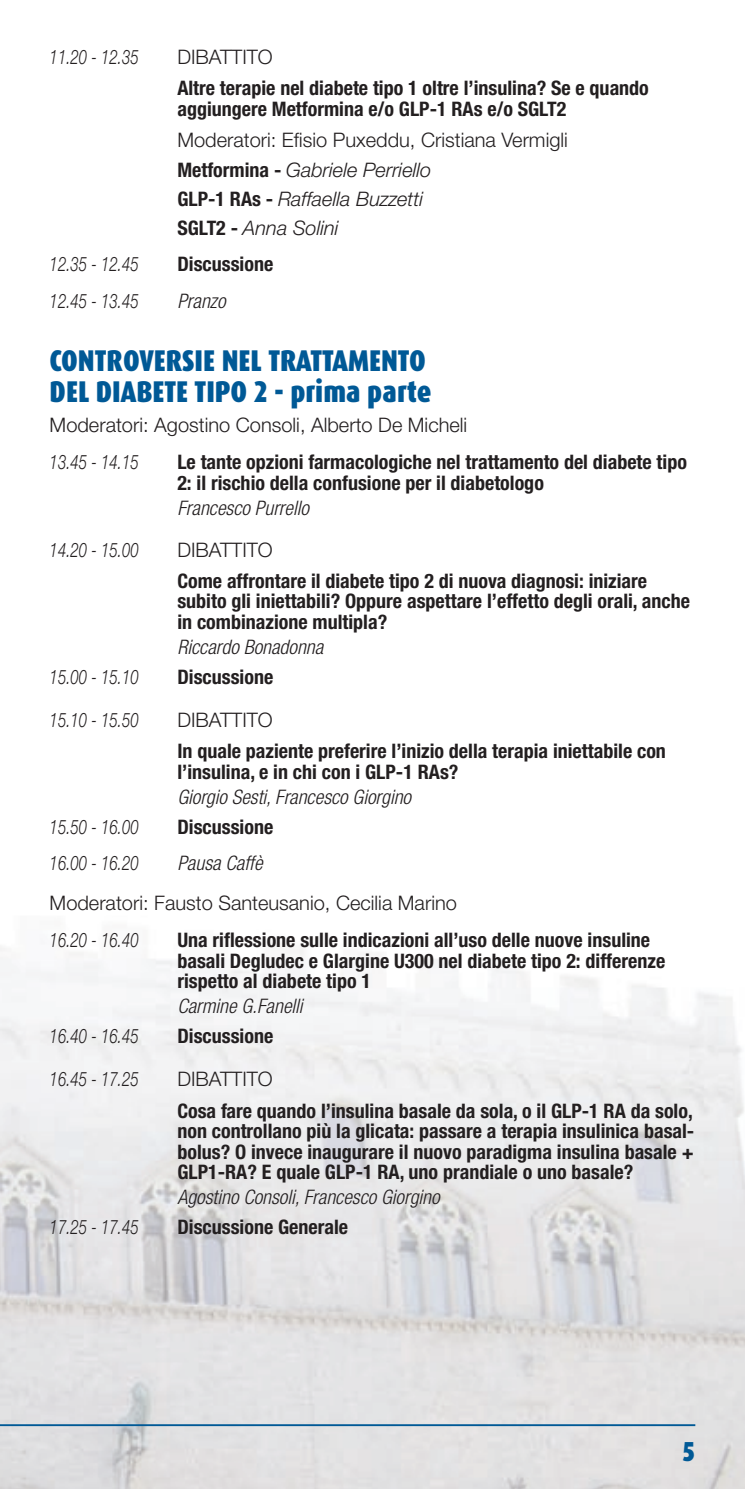
<style>
.page{position:relative;width:745px;height:1489px;background:#fff}
.page>*{position:absolute;margin:0;border:0;box-sizing:border-box;transform-origin:0 0}
.t1{font:900 30px/31.5px "Dax Condensed";color:#005996}
.t2{font:900 27.5px "Dax Condensed";color:#005996}
.t3{font:700 condensed 20px/20.5px "Helvetica Neue LT Std";color:#231f20}
.t4{font:italic 300 20px "Helvetica Neue LT Std";color:#231f20;scale:.75 1}
.t5{font:italic 300 condensed 20px "Helvetica Neue LT Std";color:#231f20}
.t6{font:300 20px "Helvetica Neue LT Std";color:#231f20}
.t7{font:italic 300 20px/29.2px "Helvetica Neue LT Std";color:#231f20}
.s1{font-style:normal}
.s2{font-weight:700;font-style:normal;font-stretch:condensed}
</style>
<div class="page">
<img style="left:0;top:947px;width:744px;height:541px">
<hr style="left:0;top:1423px;width:694px;height:2px;background:#005996">
<p class="t4" style="left:50px;top:45px;width:120px">11.20 - 12.35</p>
<p class="t6" style="left:177px;top:45px;width:97px">DIBATTITO</p>
<p class="t3" style="left:177px;top:77px;width:472px">Altre terapie nel diabete tipo 1 oltre l’insulina? Se e quando aggiungere Metformina e/o GLP-1 RAs e/o SGLT2</p>
<p class="t7" style="left:177px;top:125px;width:392px"><span class="s1">Moderatori: Efisio Puxeddu, Cristiana Vermigli </span><span class="s2">Metformina -</span> Gabriele Perriello<br><span class="s2">GLP-1 RAs -</span> Raffaella Buzzetti<br><span class="s2">SGLT2 -</span> Anna Solini</p>
<p class="t4" style="left:50px;top:252px;width:120px">12.35 - 12.45</p>
<p class="t3" style="left:177px;top:254px;width:97px">Discussione</p>
<p class="t4" style="left:50px;top:288px;width:120px">12.45 - 13.45</p>
<p class="t5" style="left:177px;top:289px;width:50px">Pranzo</p>
<h1 class="t1" style="left:50px;top:345px;width:383px">CONTROVERSIE NEL TRATTAMENTO<br>DEL DIABETE TIPO 2 - prima parte</h1>
<p class="t6" style="left:50px;top:413px;width:419px">Moderatori: Agostino Consoli, Alberto De Micheli</p>
<p class="t4" style="left:50px;top:450px;width:120px">13.45 - 14.15</p>
<p class="t3" style="left:177px;top:451px;width:511px">Le tante opzioni farmacologiche nel trattamento del diabete tipo<br>2: il rischio della confusione per il diabetologo</p>
<p class="t5" style="left:177px;top:496px;width:133px">Francesco Purrello</p>
<p class="t4" style="left:50px;top:537px;width:120px">14.20 - 15.00</p>
<p class="t6" style="left:177px;top:537px;width:97px">DIBATTITO</p>
<p class="t3" style="left:177px;top:570px;width:514px">Come affrontare il diabete tipo 2 di nuova diagnosi: iniziare subito gli iniettabili? Oppure aspettare l’effetto degli orali, anche in combinazione multipla?</p>
<p class="t5" style="left:177px;top:635px;width:147px">Riccardo Bonadonna</p>
<p class="t4" style="left:50px;top:664px;width:120px">15.00 - 15.10</p>
<p class="t3" style="left:177px;top:666px;width:97px">Discussione</p>
<p class="t4" style="left:50px;top:708px;width:120px">15.10 - 15.50</p>
<p class="t6" style="left:177px;top:707px;width:97px">DIBATTITO</p>
<p class="t3" style="left:177px;top:740px;width:490px">In quale paziente preferire l’inizio della terapia iniettabile con l’insulina, e in chi con i GLP-1 RAs?</p>
<p class="t5" style="left:177px;top:785px;width:235px">Giorgio Sesti, Francesco Giorgino</p>
<p class="t4" style="left:50px;top:814px;width:120px">15.50 - 16.00</p>
<p class="t3" style="left:177px;top:816px;width:97px">Discussione</p>
<p class="t4" style="left:50px;top:850px;width:120px">16.00 - 16.20</p>
<p class="t5" style="left:177px;top:851px;width:87px">Pausa Caffè</p>
<p class="t6" style="left:50px;top:890px;width:408px">Moderatori: Fausto Santeusanio, Cecilia Marino</p>
<p class="t4" style="left:50px;top:928px;width:120px">16.20 - 16.40</p>
<p class="t3" style="left:177px;top:929px;width:489px">Una riflessione sulle indicazioni all’uso delle nuove insuline basali Degludec e Glargine U300 nel diabete tipo 2: differenze rispetto al diabete tipo 1</p>
<p class="t5" style="left:177px;top:994px;width:127px">Carmine G.Fanelli</p>
<p class="t4" style="left:50px;top:1024px;width:120px">16.40 - 16.45</p>
<p class="t3" style="left:177px;top:1025px;width:97px">Discussione</p>
<p class="t4" style="left:50px;top:1067px;width:120px">16.45 - 17.25</p>
<p class="t6" style="left:177px;top:1066px;width:97px">DIBATTITO</p>
<p class="t3" style="left:177px;top:1099px;width:518px;text-align:justify">Cosa fare quando l’insulina basale da sola, o il GLP-1 RA da solo, non controllano più la glicata: passare a terapia insulinica basal&shy;bolus? O invece inaugurare il nuovo paradigma insulina basale + GLP1-RA? E quale GLP-1 RA, uno prandiale o uno basale?</p>
<p class="t5" style="left:177px;top:1185px;width:264px">Agostino Consoli, Francesco Giorgino</p>
<p class="t4" style="left:50px;top:1214px;width:120px">17.25 - 17.45</p>
<p class="t3" style="left:177px;top:1216px;width:172px">Discussione Generale</p>
<h2 class="t2" style="left:682px;top:1436px;width:14px">5</h2>
</div>
